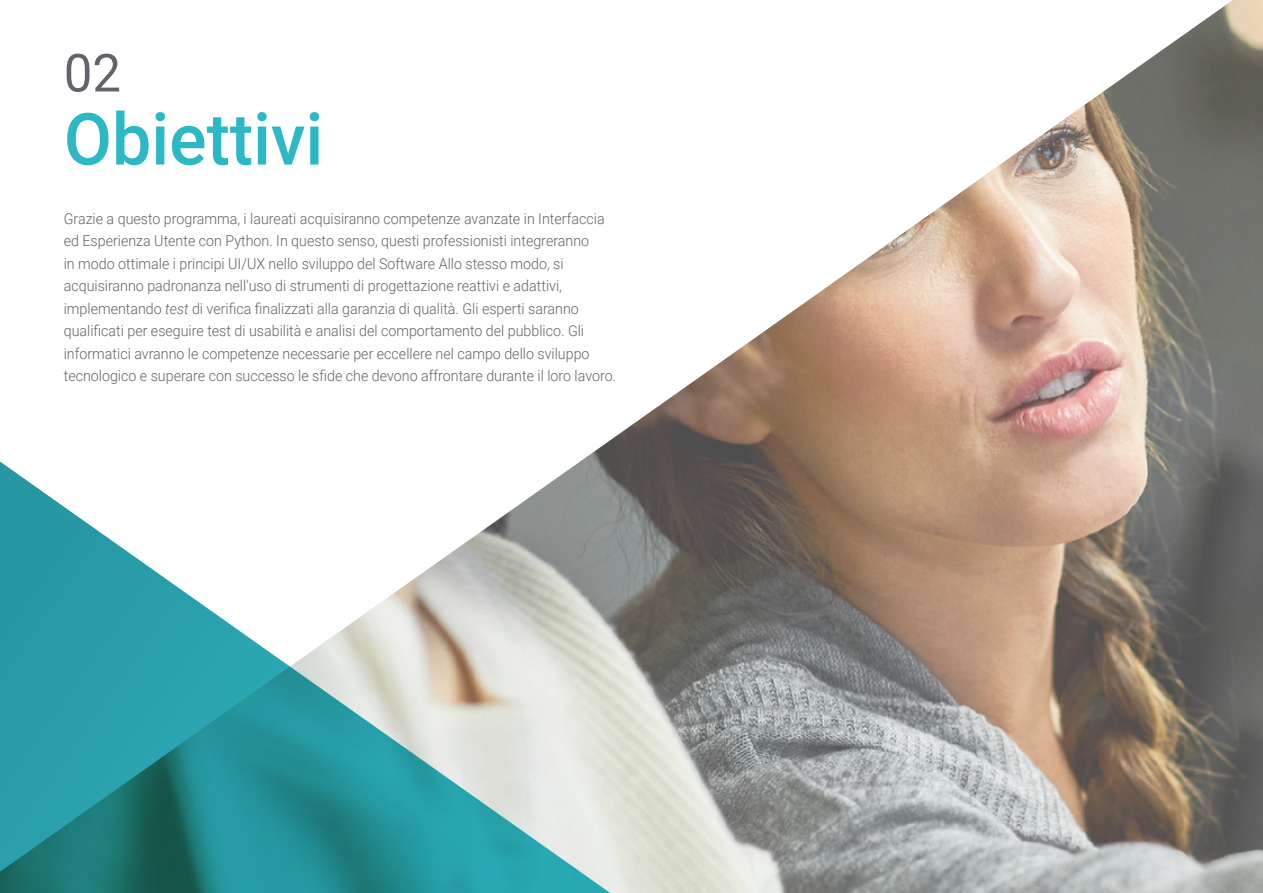
<style>
.page{position:relative;width:1263px;height:893px;background:#fff}
.page>*{position:absolute;margin:0;border:0;box-sizing:border-box;transform-origin:0 0}
.t1{font:500 72px "Roboto";color:#2db8c5}
.t2{font:52.5px "Roboto";color:#61646a}
.t3{font:300 15px/22.5px "Roboto";color:#61646a;scale:.95 1}
.s1{font-style:italic}
</style>
<div class="page">
<img style="left:602px;top:0;width:661px;height:893px">
<svg style="left:0;top:446px;width:640px;height:447px"></svg>
<h2 class="t2" style="left:64px;top:36px;width:59px">02</h2>
<h1 class="t1" style="left:64px;top:89px;width:261px">Obiettivi</h1>
<p class="t3" style="left:64px;top:207px;width:583px">Grazie a questo programma, i laureati acquisiranno competenze avanzate in Interfaccia ed Esperienza Utente con Python. In questo senso, questi professionisti integreranno<br>in modo ottimale i principi UI/UX nello sviluppo del Software Allo stesso modo, si acquisiranno padronanza nell'uso di strumenti di progettazione reattivi e adattivi, implementando <span class="s1">test</span> di verifica finalizzati alla garanzia di qualità. Gli esperti saranno qualificati per eseguire test di usabilità e analisi del comportamento del pubblico. Gli informatici avranno le competenze necessarie per eccellere nel campo dello sviluppo tecnologico e superare con successo le sfide che devono affrontare durante il loro lavoro.</p>
</div>
